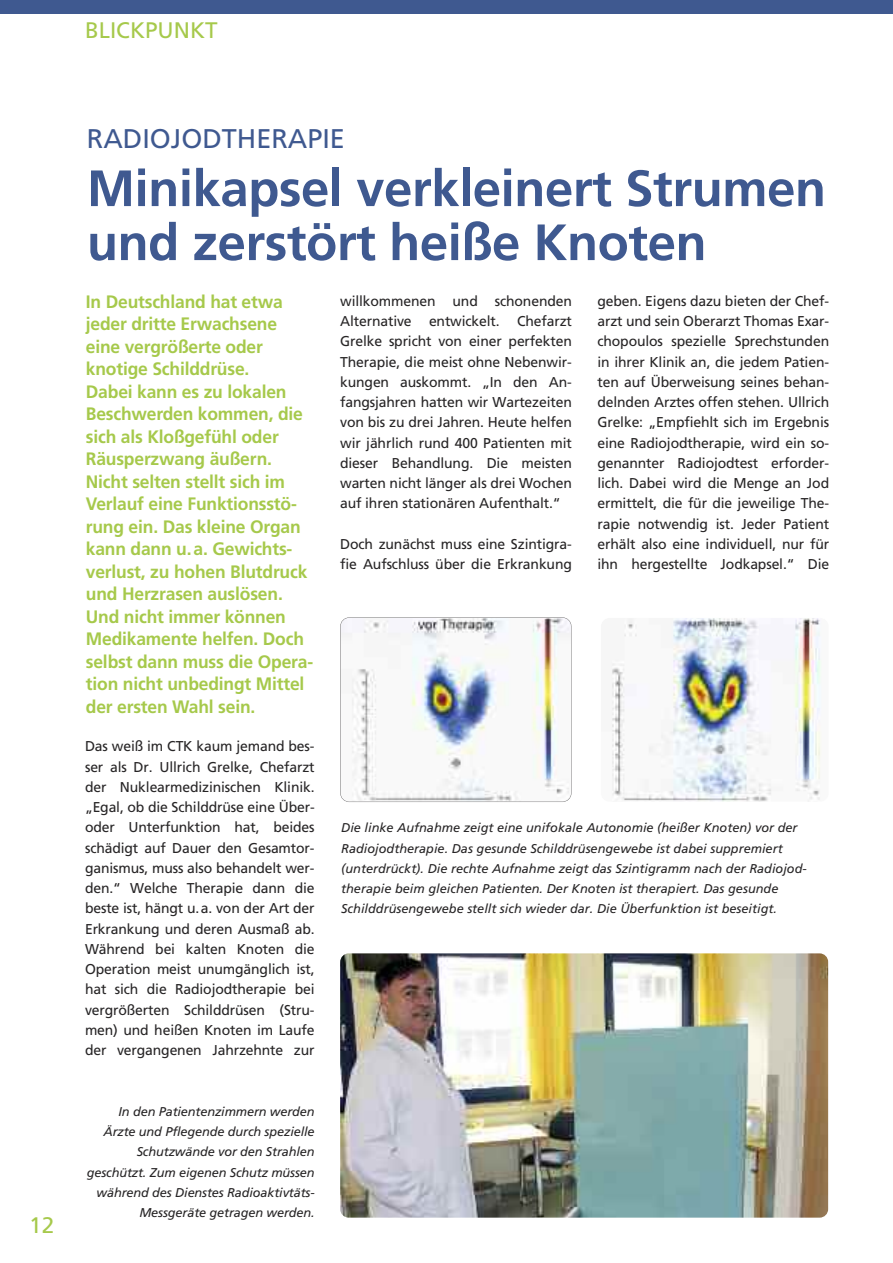
<style>
.page{position:relative;width:893px;height:1263px;background:#fff}
.page>*{position:absolute;margin:0;border:0;box-sizing:border-box;transform-origin:0 0}
.t1{font:700 51px/54px "Frutiger LT Pro";letter-spacing:-.01em;color:#3f5990}
.t2{font:27px "Frutiger LT Pro";color:#3f5990}
.t3{font:22.5px "Frutiger LT Pro";color:#a6c94b}
.t4{font:700 18px/22.5px "Frutiger";letter-spacing:-.01em;color:#a6c94b}
.t5{font:14.25px/20.2px "Frutiger";letter-spacing:-.01em;color:#272526;text-align:justify}
.t6{font:italic 12.75px/20.2px "Frutiger";color:#272526;text-align:right}
</style>
<div class="page">
<div style="left:0;top:0;width:893px;height:14px;background:#3f5990"></div>
<img style="left:340px;top:953px;width:488px;height:264px;border-radius:9px">
<img style="left:341px;top:618px;width:230px;height:184px;border-radius:9px">
<div style="left:340px;top:617px;width:231px;height:185px;border:1px solid #7d7c7d;border-radius:9px"></div>
<img style="left:601px;top:618px;width:228px;height:184px;border-radius:9px">
<div style="left:600px;top:617px;width:229px;height:185px;border:1px solid #fff;border-radius:9px"></div>
<h3 class="t3" style="left:85px;top:22px;width:134px">BLICKPUNKT</h3>
<h3 class="t3" style="left:29px;top:1217px;width:27px">12</h3>
<h2 class="t2" style="left:87px;top:129px;width:260px">RADIOJODTHERAPIE</h2>
<h1 class="t1" style="left:87px;top:167px;width:741px">Minikapsel verkleinert Strumen und zerstört heiße Knoten</h1>
<p class="t4" style="left:86px;top:292px;width:229px">In Deutschland hat etwa jeder dritte Erwachsene eine vergrößerte oder knotige Schilddrüse.<br>Dabei kann es zu lokalen<br>Beschwerden kommen, die sich als Kloßgefühl oder<br>Räusperzwang äußern.<br>Nicht selten stellt sich im<br>Verlauf eine Funktionsstö&shy;rung ein. Das kleine Organ kann dann u.a. Gewichts&shy;verlust, zu hohen Blutdruck und Herzrasen auslösen.<br>Und nicht immer können<br>Medikamente helfen. Doch selbst dann muss die Opera&shy;tion nicht unbedingt Mittel der ersten Wahl sein.</p>
<p class="t5" style="left:85px;top:737px;width:231px">Das weiß im CTK kaum jemand bes&shy;ser als Dr. Ullrich Grelke, Chefarzt der Nuklearmedizinischen Klinik. „Egal, ob die Schilddrüse eine Über&shy;oder Unterfunktion hat, beides schädigt auf Dauer den Gesamtor&shy;ganismus, muss also behandelt wer&shy;den.“ Welche Therapie dann die beste ist, hängt u.a. von der Art der Erkrankung und deren Ausmaß ab.<br>Während bei kalten Knoten die Operation meist unumgänglich ist, hat sich die Radiojodtherapie bei vergrößerten Schilddrüsen (Stru&shy;men) und heißen Knoten im Laufe der vergangenen Jahrzehnte zur</p>
<p class="t6" style="left:87px;top:1102px;width:229px">In den Patientenzimmern werden Ärzte und Pflegende durch spezielle Schutzwände vor den Strahlen geschützt. Zum eigenen Schutz müssen während des Dienstes Radioaktivtäts-Messgeräte getragen werden.</p>
<p class="t5" style="left:340px;top:292px;width:233px">willkommenen und schonenden Alternative entwickelt. Chefarzt Grelke spricht von einer perfekten Therapie, die meist ohne Nebenwir&shy;kungen auskommt. „In den An&shy;fangsjahren hatten wir Wartezeiten von bis zu drei Jahren. Heute helfen wir jährlich rund 400 Patienten mit dieser Behandlung. Die meisten warten nicht länger als drei Wochen auf ihren stationären Aufenthalt.“</p>
<p class="t5" style="left:340px;top:535px;width:233px">Doch zunächst muss eine Szintigra&shy;fie Aufschluss über die Erkrankung</p>
<p class="t5" style="left:597px;top:292px;width:233px">geben. Eigens dazu bieten der Chef&shy;arzt und sein Oberarzt Thomas Exar&shy;chopoulos spezielle Sprechstunden in ihrer Klinik an, die jedem Patien&shy;ten auf Überweisung seines behan&shy;delnden Arztes offen stehen. Ullrich Grelke: „Empfiehlt sich im Ergebnis eine Radiojodtherapie, wird ein so&shy;genannter Radiojodtest erforder&shy;lich. Dabei wird die Menge an Jod ermittelt, die für die jeweilige The&shy;rapie notwendig ist. Jeder Patient erhält also eine individuell, nur für ihn hergestellte Jodkapsel.“ Die</p>
<p class="t6" style="left:341px;top:819px;width:467px;text-align:left">Die linke Aufnahme zeigt eine unifokale Autonomie (heißer Knoten) vor der Radiojodtherapie. Das gesunde Schilddrüsengewebe ist dabei suppremiert (unterdrückt). Die rechte Aufnahme zeigt das Szintigramm nach der Radiojod&shy;therapie beim gleichen Patienten. Der Knoten ist therapiert. Das gesunde Schilddrüsengewebe stellt sich wieder dar. Die Überfunktion ist beseitigt.</p>
</div>
